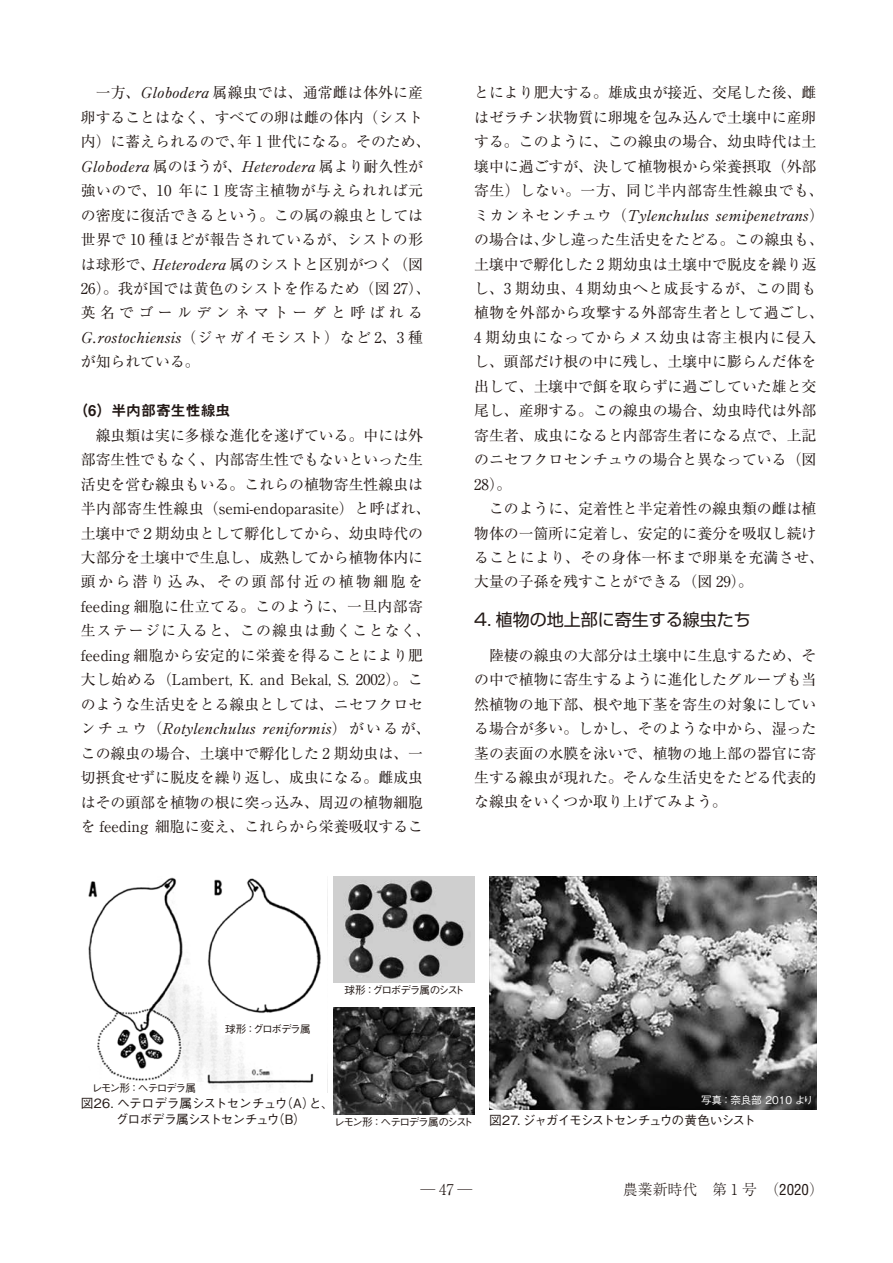
<style>
.page{position:relative;width:893px;height:1263px;background:#fff}
.page>*{position:absolute;margin:0;border:0;box-sizing:border-box;transform-origin:0 0}
.t1{font:16.95px "Shin Go Pr 6";color:#221815}
.t2{font:14.85px/24.5px "Ryumin Pr 6";color:#221815}
.t3{font:300 14.85px "Ryumin Pr 6";color:#221815}
.t4{font:14.85px "Midashi Go Pr 6 MB31";color:#221815}
.t5{font:500 12.75px/15.9px "Gothic BBB Pr 6";letter-spacing:-.07em;color:#221815;text-align:center}
.t6{font:500 10.65px "Gothic BBB Pr 6";letter-spacing:-.125em;color:#221815}
.t7{font:500 10.65px "Gothic BBB Pr 6";color:#fff}
.s1{font-family:"Helvetica LT Std";font-weight:400;font-stretch:condensed}
</style>
<div class="page">
<img style="left:88px;top:877px;width:233px;height:216px">
<img style="left:334px;top:876px;width:140px;height:106px">
<img style="left:334px;top:1008px;width:140px;height:106px">
<div style="left:89px;top:1082px;width:111px;height:11px;background:#fff"></div>
<div style="left:221px;top:1024px;width:94px;height:10px;background:#fff"></div>
<img style="left:489px;top:876px;width:327px;height:234px">
<p class="t2" style="left:81px;top:80px;width:351px;text-indent:15px">一方、Globodera 属線虫では、通常雌は体外に産卵することはなく、すべての卵は雌の体内（シスト内）に蓄えられるので、年 1 世代になる。そのため、<br>Globodera 属のほうが、Heterodera 属より耐久性が強いので、10 年に 1 度寄主植物が与えられれば元の密度に復活できるという。この属の線虫としては世界で 10 種ほどが報告されているが、シストの形は球形で、Heterodera 属のシストと区別がつく（図<br>26）。我が国では黄色のシストを作るため（図 27）、英名でゴールデンネマトーダと呼ばれる<br>G.rostochiensis（ジャガイモシスト）など 2、3 種が知られている。</p>
<p class="t4" style="left:73px;top:399px;width:159px">（6）半内部寄生性線虫</p>
<p class="t2" style="left:81px;top:422px;width:351px;text-align:center">線虫類は実に多様な進化を遂げている。中には外<br>部寄生性でもなく、内部寄生性でもないといった生活史を営む線虫もいる。これらの植物寄生性線虫は半内部寄生性線虫（semi-endoparasite）と呼ばれ、土壌中で２期幼虫として孵化してから、幼虫時代の大部分を土壌中で生息し、成熟してから植物体内に頭から潜り込み、その頭部付近の植物細胞をfeeding 細胞に仕立てる。このように、一旦内部寄生ステージに入ると、この線虫は動くことなく、feeding 細胞から安定的に栄養を得ることにより肥大し始める（Lambert, K. and Bekal, S. 2002）。このような生活史をとる線虫としては、ニセフクロセンチュウ（Rotylenchulus reniformis）がいるが、この線虫の場合、土壌中で孵化した 2 期幼虫は、一切摂食せずに脱皮を繰り返し、成虫になる。雌成虫はその頭部を植物の根に突っ込み、周辺の植物細胞を feeding 細胞に変え、これらから栄養吸収するこ</p>
<p class="t2" style="left:474px;top:80px;width:351px">とにより肥大する。雄成虫が接近、交尾した後、雌はゼラチン状物質に卵塊を包み込んで土壌中に産卵する。このように、この線虫の場合、幼虫時代は土壌中に過ごすが、決して植物根から栄養摂取（外部寄生）しない。一方、同じ半内部寄生性線虫でも、ミカンネセンチュウ（Tylenchulus semipenetrans）の場合は、少し違った生活史をたどる。この線虫も、土壌中で孵化した 2 期幼虫は土壌中で脱皮を繰り返し、3 期幼虫、4 期幼虫へと成長するが、この間も植物を外部から攻撃する外部寄生者として過ごし、<br>4 期幼虫になってからメス幼虫は寄主根内に侵入し、頭部だけ根の中に残し、土壌中に膨らんだ体を出して、土壌中で餌を取らずに過ごしていた雄と交尾し、産卵する。この線虫の場合、幼虫時代は外部寄生者、成虫になると内部寄生者になる点で、上記のニセフクロセンチュウの場合と異なっている（図<br>28）。</p>
<p class="t2" style="left:474px;top:495px;width:351px;text-indent:15px">このように、定着性と半定着性の線虫類の雌は植物体の一箇所に定着し、安定的に養分を吸収し続けることにより、その身体一杯まで卵巣を充満させ、大量の子孫を残すことができる（図 29）。</p>
<p class="t1" style="left:474px;top:606px;width:278px">4. 植物の地上部に寄生する線虫たち</p>
<p class="t2" style="left:474px;top:642px;width:344px;text-align:justify;text-indent:15px">陸棲の線虫の大部分は土壌中に生息するため、その中で植物に寄生するように進化したグループも当然植物の地下部、根や地下茎を寄生の対象にしている場合が多い。しかし、そのような中から、湿った茎の表面の水膜を泳いで、植物の地上部の器官に寄生する線虫が現れた。そんな生活史をたどる代表的な線虫をいくつか取り上げてみよう。</p>
<p class="t6" style="left:92px;top:1079px;width:106px">レモン形：ヘテロデラ属</p>
<p class="t6" style="left:225px;top:1020px;width:87px">球形：グロボデラ属</p>
<p class="t6" style="left:344px;top:981px;width:122px">球形：グロボデラ属のシスト</p>
<p class="t5" style="left:81px;top:1095px;width:254px">図26. ヘテロデラ属シストセンチュウ（A）と、グロボデラ属シストセンチュウ（B）</p>
<p class="t6" style="left:334px;top:1113px;width:140px">レモン形：ヘテロデラ属のシスト</p>
<p class="t7" style="left:701px;top:1092px;width:114px">写真：奈良部 2010 より</p>
<p class="t5" style="left:489px;top:1112px;width:268px">図27. ジャガイモシストセンチュウの黄色いシスト</p>
<p class="t3" style="left:420px;top:1178px;width:54px">─47─</p>
<p class="t3" style="left:623px;top:1178px;width:202px">農業新時代　第 1 号　（<span class="s1">2020</span>）</p>
</div>
